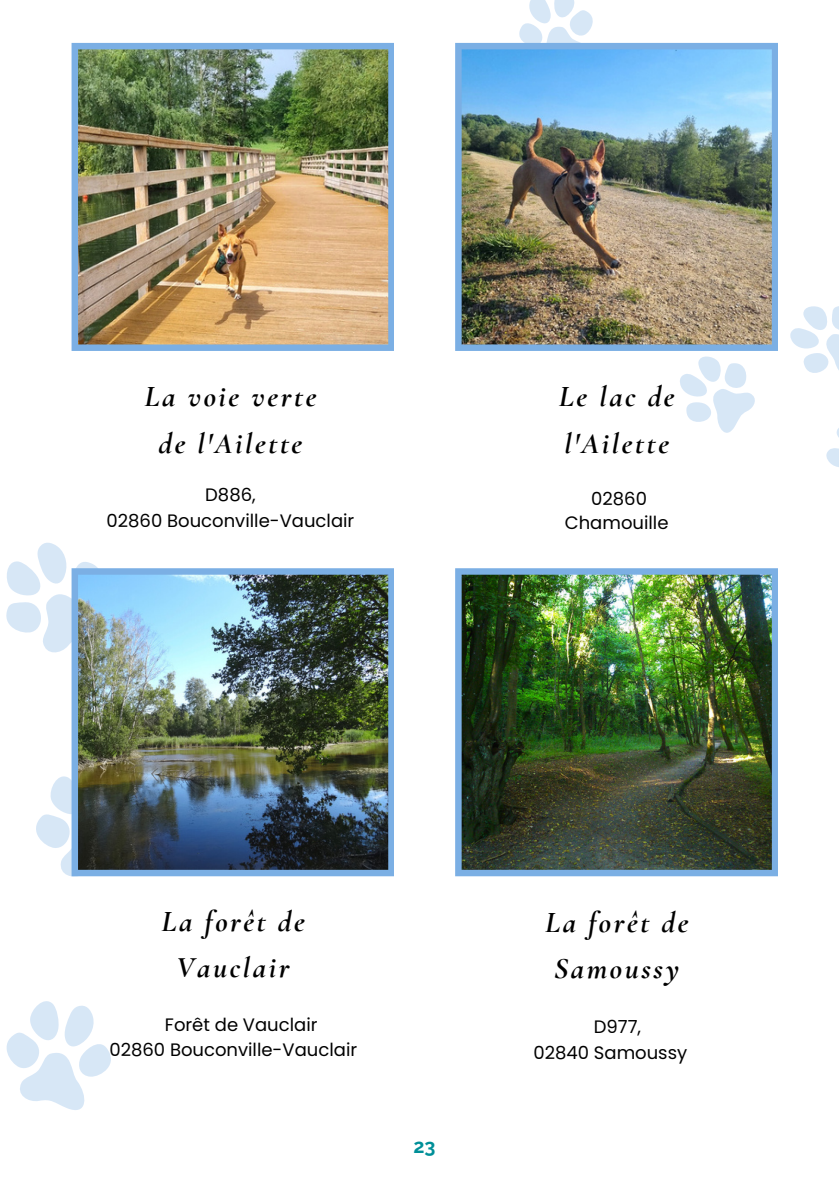
<style>
.page{position:relative;width:839px;height:1191px;background:#fff}
.page>*{position:absolute;margin:0;border:0;box-sizing:border-box;transform-origin:0 0}
.t1{font:italic 700 30px/46.4px "Cormorant Garamond";letter-spacing:.085em;color:#000;text-align:center}
.t2{font:700 19.6px "Raleway";color:#008f98}
.t3{font:18px/24px "Poppins";color:#000;text-align:center}
</style>
<div class="page">
<svg style="left:6px;top:542px;width:92px;height:114px"></svg>
<svg style="left:36px;top:767px;width:114px;height:110px"></svg>
<svg style="left:6px;top:1001px;width:105px;height:109px"></svg>
<img style="left:72px;top:43px;width:322px;height:308px">
<svg style="left:513px;top:0;width:85px;height:43px"></svg>
<svg style="left:680px;top:356px;width:75px;height:77px"></svg>
<svg style="left:790px;top:306px;width:48px;height:67px"></svg>
<svg style="left:826px;top:429px;width:12px;height:38px"></svg>
<img style="left:455px;top:43px;width:322px;height:308px">
<img style="left:72px;top:568px;width:322px;height:308px">
<img style="left:455px;top:568px;width:322px;height:308px">
<p class="t1" style="left:144px;top:373px;width:173px">La voie verte de l'Ailette</p>
<h1 class="t3" style="left:205px;top:483px;width:52px">D886,</h1>
<p class="t3" style="left:107px;top:509px;width:249px">02860 Bouconville-Vauclair</p>
<p class="t1" style="left:558px;top:373px;width:117px;text-align:left">Le lac de l'Ailette</p>
<p class="t3" style="left:565px;top:486px;width:105px">02860<br>Chamouille</p>
<p class="t1" style="left:161px;top:898px;width:145px">La forêt de<br>Vauclair</p>
<p class="t3" style="left:165px;top:1012px;width:154px">Forêt de Vauclair</p>
<p class="t3" style="left:109px;top:1038px;width:249px">02860 Bouconville-Vauclair</p>
<p class="t2" style="left:413px;top:1134px;width:24px">23</p>
<p class="t1" style="left:545px;top:899px;width:145px">La forêt de<br>Samoussy</p>
<p class="t3" style="left:594px;top:1015px;width:49px">D977,</p>
<p class="t3" style="left:533px;top:1040px;width:155px">02840 Samoussy</p>
</div>
